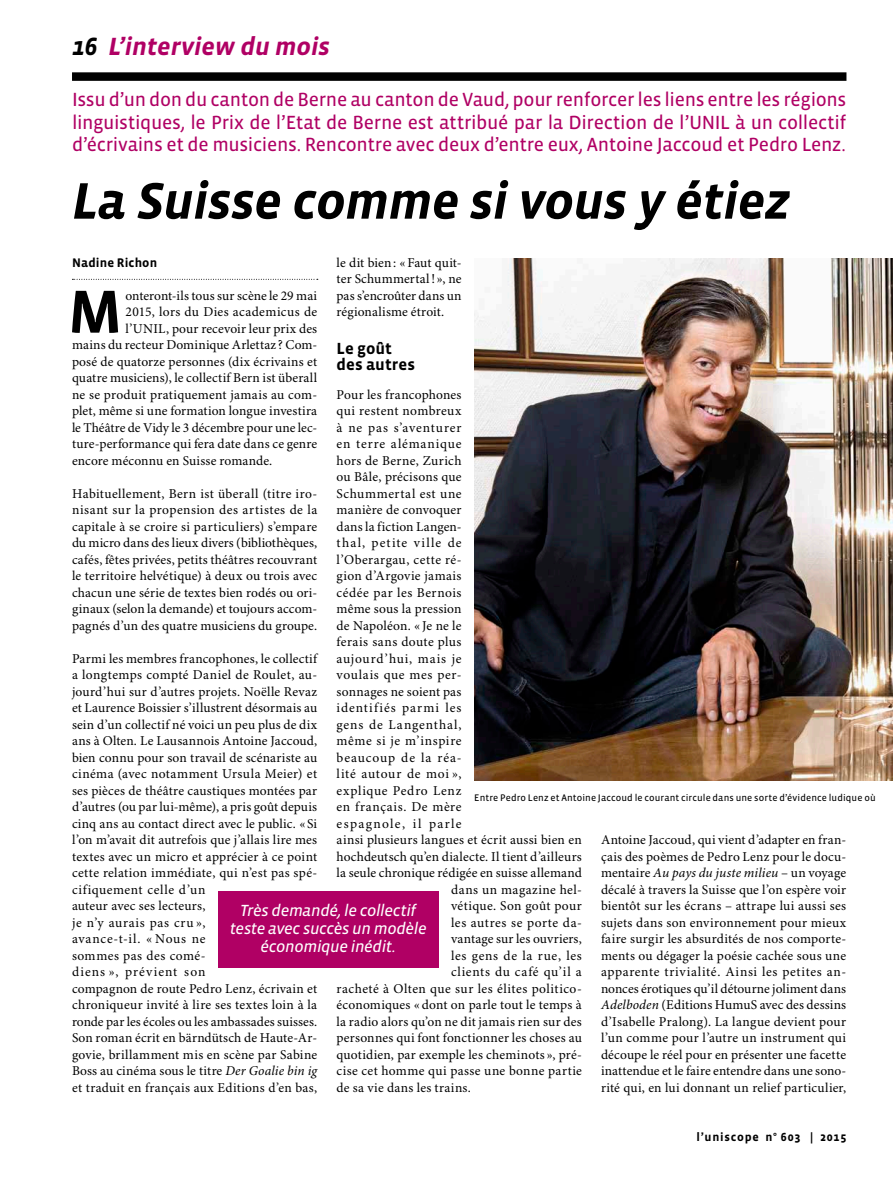
<style>
.page{position:relative;width:893px;height:1191px;background:#fff}
.page>*{position:absolute;margin:0;border:0;box-sizing:border-box;transform-origin:0 0}
.TEXTE_COURANT___LETT{font:700 62.1px "Vista Sans";color:#000}
.TITRE_ARTICLE{font:italic 700 52.5px "Vista Sans";letter-spacing:-.015em;color:#000}
.RUBRIQUE_HAUT_-_GAUC{font:italic 700 25.5px "Vista Sans";letter-spacing:-.005em;color:#b00064}
.CHAPEAU_ARTICLE{font:19.5px/22.5px "Vista Sans Reg";letter-spacing:-.015em;color:#b00064;text-align:justify}
.t1{font:italic 16.5px/18px "Vista Sans Reg";letter-spacing:-.025em;color:#fff;text-align:center}
.INTERTITRE{font:700 16.5px/16.5px "Vista Sans";color:#000}
.TEXTE_COURANT{font:13.5px/16.5px "Minion Pro";letter-spacing:.02em;color:#000;text-align:justify}
.TEXTE_COURANT___LETT-2{font:13.5px "Minion Pro";letter-spacing:.01em;color:#000}
.TEXTE_COURANT-2{font:13.5px "Minion Pro";letter-spacing:.05em;color:#000}
.TEXTE_COURANT-3{font:13.5px "Minion Pro";letter-spacing:.045em;color:#000}
.TEXTE_COURANT-4{font:13.5px "Minion Pro";letter-spacing:.06em;color:#000}
.TEXTE_COURANT-5{font:13.5px "Minion Pro";letter-spacing:.08em;color:#000}
.TEXTE_COURANT-6{font:13.5px "Minion Pro";letter-spacing:.04em;color:#000}
.TEXTE_COURANT-7{font:13.5px "Minion Pro";letter-spacing:.095em;color:#000}
.TEXTE_COURANT-8{font:13.5px "Minion Pro";letter-spacing:.065em;color:#000}
.SIGNATURE_ARTICLE{font:700 12.75px "Vista Sans";letter-spacing:.01em;color:#000}
.pied_de_page_-_gauch{font:700 12px "Vista Sans";letter-spacing:.065em;color:#000}
.LEGENDES{font:9.75px "Vista Sans Reg";letter-spacing:.01em;color:#000}
.s1{color:#000}
.s2{font-style:italic}
</style>
<div class="page">
<img style="left:474px;top:258px;width:419px;height:522px">
<div style="left:72px;top:72px;width:774px;height:9px;background:#000"></div>
<svg style="left:72px;top:279px;width:246px;height:1px"></svg>
<div style="left:218px;top:891px;width:220px;height:76px;background:#b00064"></div>
<p class="RUBRIQUE_HAUT_-_GAUC" style="left:72px;top:33px;width:259px"><span class="s1">16</span> L’interview du mois</p>
<p class="CHAPEAU_ARTICLE" style="left:72px;top:89px;width:776px">Issu d’un don du canton de Berne au canton de Vaud, pour renforcer les liens entre les régions linguistiques, le Prix de l’Etat de Berne est attribué par la Direction de l’UNIL à un collectif d’écrivains et de musiciens. Rencontre avec deux d’entre eux, Antoine Jaccoud et Pedro Lenz.</p>
<p class="TITRE_ARTICLE" style="left:72px;top:174px;width:720px">La Suisse comme si vous y étiez</p>
<p class="TEXTE_COURANT" style="left:337px;top:255px;width:126px">le dit bien: «Faut quit&shy;ter Schummertal! », ne pas s’encroûter dans un régionalisme étroit.</p>
<p class="INTERTITRE" style="left:337px;top:340px;width:80px">Le goût des autres</p>
<p class="TEXTE_COURANT" style="left:337px;top:387px;width:126px">Pour les francophones</p>
<p class="TEXTE_COURANT" style="left:337px;top:403px;width:126px">qui restent nombreux</p>
<p class="TEXTE_COURANT-4" style="left:337px;top:419px;width:126px">à ne pas s’aventurer</p>
<p class="TEXTE_COURANT-4" style="left:337px;top:436px;width:126px">en terre alémanique</p>
<p class="TEXTE_COURANT" style="left:337px;top:453px;width:126px">hors de Berne, Zurich</p>
<p class="TEXTE_COURANT" style="left:337px;top:469px;width:126px">ou Bâle, précisons que</p>
<p class="TEXTE_COURANT-3" style="left:337px;top:485px;width:126px">Schummertal est une</p>
<p class="TEXTE_COURANT" style="left:337px;top:502px;width:126px">manière de convoquer</p>
<p class="TEXTE_COURANT" style="left:337px;top:519px;width:126px">dans la fiction Langen-</p>
<p class="TEXTE_COURANT-5" style="left:337px;top:535px;width:126px">thal, petite ville de</p>
<p class="TEXTE_COURANT" style="left:337px;top:552px;width:126px">l’Oberargau, cette ré-</p>
<p class="TEXTE_COURANT" style="left:337px;top:568px;width:126px">gion d’Argovie jamais</p>
<p class="TEXTE_COURANT-3" style="left:337px;top:584px;width:126px">cédée par les Bernois</p>
<p class="TEXTE_COURANT" style="left:337px;top:601px;width:126px">même sous la pression</p>
<p class="TEXTE_COURANT" style="left:337px;top:618px;width:126px">de Napoléon. « Je ne le</p>
<p class="TEXTE_COURANT" style="left:337px;top:634px;width:126px">ferais sans doute plus</p>
<p class="TEXTE_COURANT-2" style="left:337px;top:650px;width:126px">aujourd’hui, mais je</p>
<p class="TEXTE_COURANT-3" style="left:337px;top:667px;width:126px">voulais que mes per-</p>
<p class="TEXTE_COURANT" style="left:337px;top:684px;width:126px">sonnages ne soient pas</p>
<p class="TEXTE_COURANT-5" style="left:337px;top:700px;width:126px">identifiés parmi les</p>
<p class="TEXTE_COURANT-4" style="left:337px;top:716px;width:126px">gens de Langenthal,</p>
<p class="TEXTE_COURANT-6" style="left:337px;top:733px;width:126px">même si je m’inspire</p>
<p class="TEXTE_COURANT-8" style="left:337px;top:749px;width:126px">beaucoup de la réa-</p>
<p class="TEXTE_COURANT-2" style="left:337px;top:766px;width:126px">lité autour de moi »,</p>
<p class="TEXTE_COURANT-2" style="left:337px;top:782px;width:126px">explique Pedro Lenz</p>
<p class="TEXTE_COURANT-3" style="left:337px;top:799px;width:126px">en français. De mère</p>
<p class="TEXTE_COURANT-7" style="left:337px;top:815px;width:126px">espagnole, il parle</p>
<p class="TEXTE_COURANT" style="left:337px;top:832px;width:247px">ainsi plusieurs langues et écrit aussi bien en</p>
<p class="TEXTE_COURANT" style="left:337px;top:849px;width:247px">hochdeutsch qu’en dialecte. Il tient d’ailleurs</p>
<p class="TEXTE_COURANT" style="left:337px;top:865px;width:247px">la seule chronique rédigée en suisse allemand</p>
<p class="TEXTE_COURANT" style="left:451px;top:882px;width:132px">dans un magazine hel-</p>
<p class="TEXTE_COURANT" style="left:451px;top:898px;width:132px">vétique. Son goût pour</p>
<p class="TEXTE_COURANT-3" style="left:451px;top:914px;width:132px">les autres se porte da-</p>
<p class="TEXTE_COURANT" style="left:451px;top:931px;width:132px">vantage sur les ouvriers,</p>
<p class="TEXTE_COURANT-2" style="left:451px;top:947px;width:132px">les gens de la rue, les</p>
<p class="TEXTE_COURANT-2" style="left:451px;top:964px;width:132px">clients du café qu’il a</p>
<p class="TEXTE_COURANT" style="left:337px;top:981px;width:247px">racheté à Olten que sur les élites politico-</p>
<p class="TEXTE_COURANT" style="left:337px;top:997px;width:247px">économiques « dont on parle tout le temps à</p>
<p class="TEXTE_COURANT" style="left:337px;top:1014px;width:247px">la radio alors qu’on ne dit jamais rien sur des</p>
<p class="TEXTE_COURANT" style="left:337px;top:1030px;width:247px">personnes qui font fonctionner les choses au</p>
<p class="TEXTE_COURANT" style="left:337px;top:1047px;width:247px">quotidien, par exemple les cheminots », pré-</p>
<p class="TEXTE_COURANT" style="left:337px;top:1063px;width:247px">cise cet homme qui passe une bonne partie</p>
<p class="TEXTE_COURANT" style="left:337px;top:1080px;width:136px">de sa vie dans les trains.</p>
<p class="SIGNATURE_ARTICLE" style="left:72px;top:256px;width:87px">Nadine Richon</p>
<p class="TEXTE_COURANT___LETT" style="left:68px;top:280px;width:56px">M</p>
<p class="TEXTE_COURANT___LETT-2" style="left:125px;top:287px;width:193px">onteront-ils tous sur scène le 29 mai</p>
<p class="TEXTE_COURANT___LETT-2" style="left:125px;top:304px;width:193px">2015, lors du Dies academicus de</p>
<p class="TEXTE_COURANT___LETT-2" style="left:125px;top:320px;width:193px">l’UNIL, pour recevoir leur prix des</p>
<p class="TEXTE_COURANT___LETT-2" style="left:72px;top:337px;width:247px">mains du recteur Dominique Arlettaz? Com-</p>
<p class="TEXTE_COURANT___LETT-2" style="left:72px;top:353px;width:247px">posé de quatorze personnes (dix écrivains et</p>
<p class="TEXTE_COURANT___LETT-2" style="left:72px;top:370px;width:247px">quatre musiciens), le collectif Bern ist überall</p>
<p class="TEXTE_COURANT___LETT-2" style="left:72px;top:386px;width:247px">ne se produit pratiquement jamais au com-</p>
<p class="TEXTE_COURANT___LETT-2" style="left:72px;top:403px;width:247px">plet, même si une formation longue investira</p>
<p class="TEXTE_COURANT___LETT-2" style="left:72px;top:419px;width:247px">le Théâtre de Vidy le 3 décembre pour une lec-</p>
<p class="TEXTE_COURANT___LETT-2" style="left:72px;top:436px;width:247px">ture-performance qui fera date dans ce genre</p>
<p class="TEXTE_COURANT___LETT-2" style="left:72px;top:452px;width:202px">encore méconnu en Suisse romande.</p>
<p class="TEXTE_COURANT" style="left:72px;top:486px;width:247px">Habituellement, Bern ist überall (titre iro&shy;nisant sur la propension des artistes de la capitale à se croire si particuliers) s’empare du micro dans des lieux divers (bibliothèques, cafés, fêtes privées, petits théâtres recouvrant le territoire helvétique) à deux ou trois avec chacun une série de textes bien rodés ou ori&shy;ginaux (selon la demande) et toujours accom&shy;pagnés d’un des quatre musiciens du groupe.</p>
<p class="TEXTE_COURANT" style="left:72px;top:651px;width:247px;text-align:left">Parmi les membres francophones, le collectif a longtemps compté Daniel de Roulet, au&shy;jourd’hui sur d’autres projets. Noëlle Revaz et Laurence Boissier s’illustrent désormais au sein d’un collectif né voici un peu plus de dix ans à Olten. Le Lausannois Antoine Jaccoud, bien connu pour son travail de scénariste au cinéma (avec notamment Ursula Meier) et ses pièces de théâtre caustiques montées par d’autres (ou par lui-même), a pris goût depuis cinq ans au contact direct avec le public. « Si l’on m’avait dit autrefois que j’allais lire mes textes avec un micro et apprécier à ce point cette relation immédiate, qui n’est pas spé&shy;cifiquement celle d’un<br>auteur avec ses lecteurs,<br>je n’y aurais pas cru »,<br>avance-t-il. « Nous ne<br>sommes pas des comé-<br>diens », prévient son<br>compagnon de route Pedro Lenz, écrivain et chroniqueur invité à lire ses textes loin à la ronde par les écoles ou les ambassades suisses.<br>Son roman écrit en bärndütsch de Haute-Ar&shy;govie, brillamment mis en scène par Sabine Boss au cinéma sous le titre <span class="s2">Der Goalie bin ig </span>et traduit en français aux Editions d’en bas,</p>
<p class="LEGENDES" style="left:474px;top:792px;width:403px">Entre Pedro Lenz et Antoine Jaccoud le courant circule dans une sorte d’évidence ludique où</p>
<p class="TEXTE_COURANT" style="left:601px;top:832px;width:247px">Antoine Jaccoud, qui vient d’adapter en fran&shy;çais des poèmes de Pedro Lenz pour le docu&shy;mentaire <span class="s2">Au pays du juste milieu</span> – un voyage décalé à travers la Suisse que l’on espère voir bientôt sur les écrans – attrape lui aussi ses sujets dans son environnement pour mieux faire surgir les absurdités de nos comporte&shy;ments ou dégager la poésie cachée sous une apparente trivialité. Ainsi les petites an&shy;nonces érotiques qu’il détourne joliment dans <span class="s2">Adelboden</span> (Editions HumuS avec des dessins d’Isabelle Pralong). La langue devient pour l’un comme pour l’autre un instrument qui découpe le réel pour en présenter une facette inattendue et le faire entendre dans une sono&shy;rité qui, en lui donnant un relief particulier,</p>
<p class="t1" style="left:230px;top:901px;width:198px">Très demandé, le collectif teste avec succès un modèle économique inédit.</p>
<p class="pied_de_page_-_gauch" style="left:697px;top:1130px;width:151px">l’uniscope n° 603 | 2015</p>
</div>
